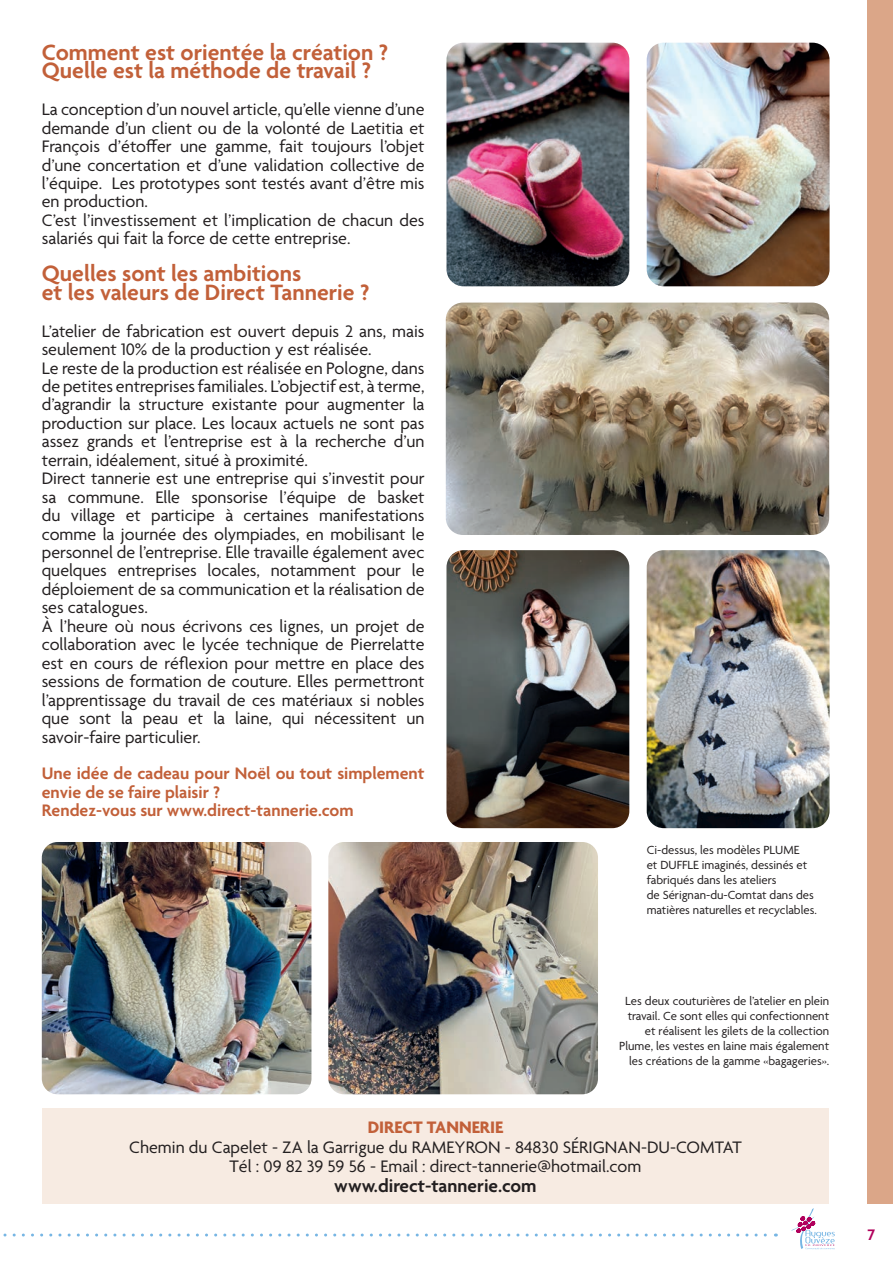
<style>
.page{position:relative;width:893px;height:1263px;background:#fff}
.page>*{position:absolute;margin:0;border:0;box-sizing:border-box;transform-origin:0 0}
.t1{font:600 24px/18.5px "Agenda";color:#c26039}
.t2{font:600 19.5px "Agenda";color:#231f20}
.t3{font:18px/18.5px "Agenda";color:#231f20}
.t4{font:600 18px/18.5px "Agenda";color:#c26039}
.t5{font:700 18px "Agenda";color:#c26039}
.t6{font:600 16.5px "Agenda";color:#b1015c}
.t7{font:12.75px/15px "Agenda";color:#231f20;text-align:right}
</style>
<div class="page">
<svg style="left:3px;top:1233px;width:773px;height:3px"></svg>
<svg style="left:791px;top:1208px;width:44px;height:41px"></svg>
<img style="left:446px;top:303px;width:383px;height:232px">
<img style="left:446px;top:43px;width:183px;height:243px">
<img style="left:446px;top:550px;width:183px;height:278px">
<img style="left:42px;top:842px;width:269px;height:252px">
<img style="left:328px;top:842px;width:270px;height:252px">
<img style="left:647px;top:43px;width:182px;height:243px">
<img style="left:647px;top:550px;width:182px;height:278px">
<div style="left:42px;top:1108px;width:786px;height:95px;background:#f7ebe2"></div>
<div style="left:867px;top:0;width:26px;height:1203px;background:#dba688"></div>
<h1 class="t1" style="left:42px;top:44px;width:348px">Comment est orientée la création ?<br>Quelle est la méthode de travail ?</h1>
<p class="t3" style="left:42px;top:101px;width:384px">La conception d’un nouvel article, qu’elle vienne d’une demande d’un client ou de la volonté de Laetitia et François d’étoffer une gamme, fait toujours l’objet d’une concertation et d’une validation collective de l’équipe. Les prototypes sont testés avant d’être mis en production.<br>C’est l’investissement et l’implication de chacun des salariés qui fait la force de cette entreprise.</p>
<h1 class="t1" style="left:42px;top:266px;width:329px">Quelles sont les ambitions<br>et les valeurs de Direct Tannerie ?</h1>
<p class="t3" style="left:42px;top:323px;width:384px">L’atelier de fabrication est ouvert depuis 2 ans, mais seulement 10% de la production y est réalisée.<br>Le reste de la production est réalisée en Pologne, dans de petites entreprises familiales. L’objectif est, à terme, d’agrandir la structure existante pour augmenter la production sur place. Les locaux actuels ne sont pas assez grands et l’entreprise est à la recherche d’un terrain, idéalement, situé à proximité.<br>Direct tannerie est une entreprise qui s’investit pour sa commune. Elle sponsorise l’équipe de basket du village et participe à certaines manifestations comme la journée des olympiades, en mobilisant le personnel de l’entreprise. Elle travaille également avec quelques entreprises locales, notamment pour le déploiement de sa communication et la réalisation de ses catalogues.<br>À l’heure où nous écrivons ces lignes, un projet de collaboration avec le lycée technique de Pierrelatte est en cours de réflexion pour mettre en place des sessions de formation de couture. Elles permettront l’apprentissage du travail de ces matériaux si nobles que sont la peau et la laine, qui nécessitent un savoir-faire particulier.</p>
<p class="t4" style="left:42px;top:766px;width:384px">Une idée de cadeau pour Noël ou tout simplement envie de se faire plaisir ?<br>Rendez-vous sur www.direct-tannerie.com</p>
<p class="t7" style="left:647px;top:843px;width:172px;text-align:left">Ci-dessus, les modèles PLUME<br>et DUFFLE imaginés, dessinés et fabriqués dans les ateliers<br>de Sérignan-du-Comtat dans des matières naturelles et recyclables.</p>
<p class="t7" style="left:619px;top:994px;width:211px">Les deux couturières de l’atelier en plein travail. Ce sont elles qui confectionnent et réalisent les gilets de la collection Plume, les vestes en laine mais également les créations de la gamme «bagageries».</p>
<p class="t5" style="left:368px;top:1118px;width:137px">DIRECT TANNERIE</p>
<p class="t3" style="left:129px;top:1138px;width:614px;line-height:19.5px;text-align:center">Chemin du Capelet - ZA la Garrigue du RAMEYRON - 84830 SÉRIGNAN-DU-COMTAT<br>Tél : 09 82 39 59 56 - Email : direct-tannerie@hotmail.com</p>
<p class="t2" style="left:334px;top:1175px;width:204px">www.direct-tannerie.com</p>
<p class="t6" style="left:868px;top:1226px;width:9px">7</p>
</div>
